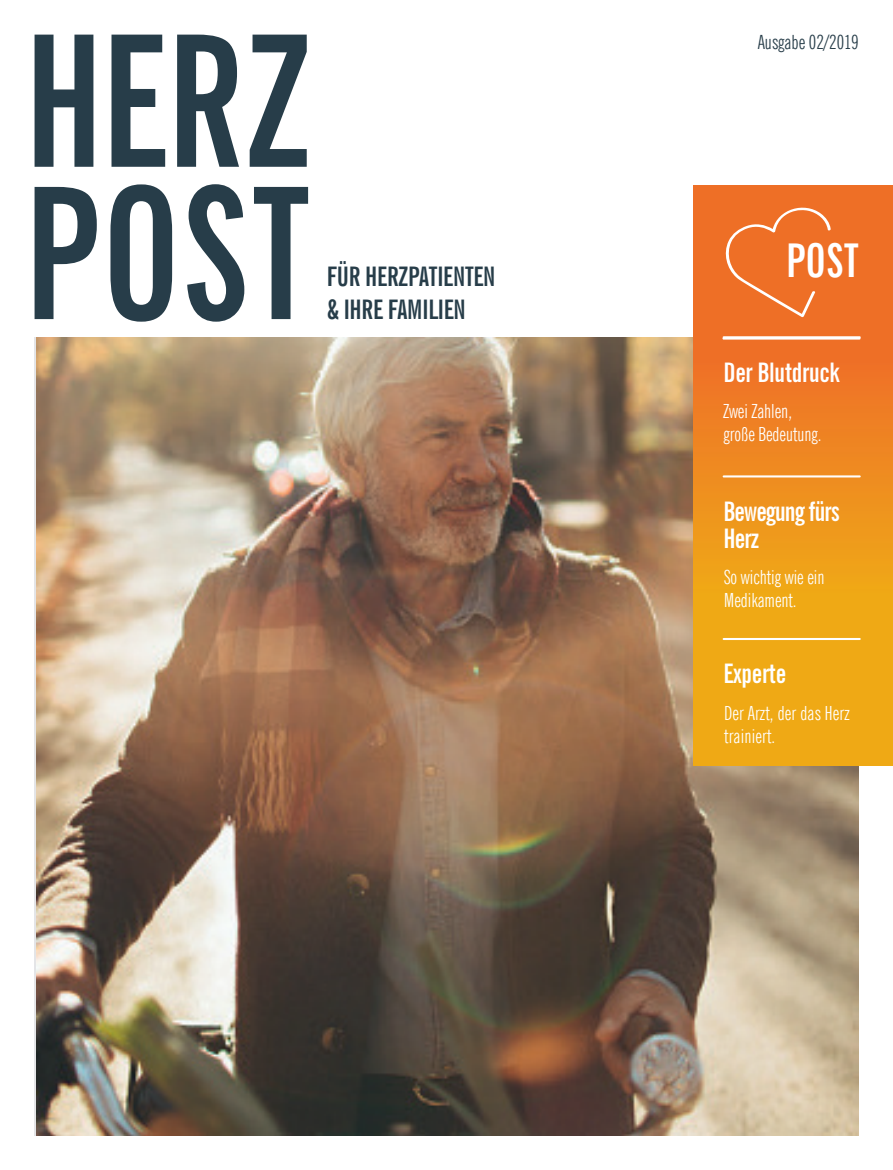
<style>
.page{position:relative;width:893px;height:1170px;background:#fff}
.page>*{position:absolute;margin:0;border:0;box-sizing:border-box;transform-origin:0 0}
.t1{font:700 extra-condensed 182.7px/152.2px "News Gothic BT";letter-spacing:.01em;color:#273d49}
.t2{font:700 extra-condensed 46.65px "News Gothic BT";color:#fff}
.t3{font:700 extra-condensed 27px/32.4px "News Gothic BT";letter-spacing:-.01em;color:#273d49}
.t4{font:700 extra-condensed 27px "News Gothic BT";letter-spacing:-.01em;color:#fff}
.t5{font:700 extra-condensed 27px/27px "News Gothic BT";letter-spacing:-.03em;color:#fff}
.t6{font:extra-condensed 19.65px "News Gothic BT";color:#273d49}
.t7{font:extra-condensed 19.5px/23.4px "News Gothic BT";color:#fff}
</style>
<div class="page">
<img style="left:36px;top:337px;width:823px;height:798px">
<div style="left:694px;top:185px;width:199px;height:580px;background:linear-gradient(to bottom,#ee642c,#efb513)"></div>
<svg style="left:723px;top:201px;width:108px;height:116px;background:#ee7732"></svg>
<hr style="left:724px;top:336px;width:136px;height:2px;background:#fff">
<hr style="left:724px;top:475px;width:136px;height:2px;background:#fff">
<hr style="left:724px;top:638px;width:136px;height:2px;background:#fff">
<hr style="left:723px;top:337px;width:136px;height:2px;background:#fff">
<h1 class="t1" style="left:24px;top:24px;width:290px">HERZ<br>POST</h1>
<h3 class="t3" style="left:327px;top:260px;width:170px">FÜR HERZPATIENTEN &amp; IHRE FAMILIEN</h3>
<p class="t6" style="left:758px;top:30px;width:103px">Ausgabe 02/2019</p>
<h2 class="t2" style="left:786px;top:232px;width:74px">POST</h2>
<h3 class="t4" style="left:723px;top:356px;width:118px">Der Blutdruck</h3>
<p class="t7" style="left:723px;top:399px;width:100px">Zwei Zahlen, große Bedeutung.</p>
<h3 class="t5" style="left:723px;top:497px;width:118px">Bewegung fürs<br>Herz</h3>
<p class="t7" style="left:724px;top:565px;width:102px">So wichtig wie ein<br>Medikament.</p>
<h3 class="t4" style="left:723px;top:657px;width:64px">Experte</h3>
<p class="t7" style="left:724px;top:700px;width:127px">Der Arzt, der das Herz trainiert.</p>
</div>
